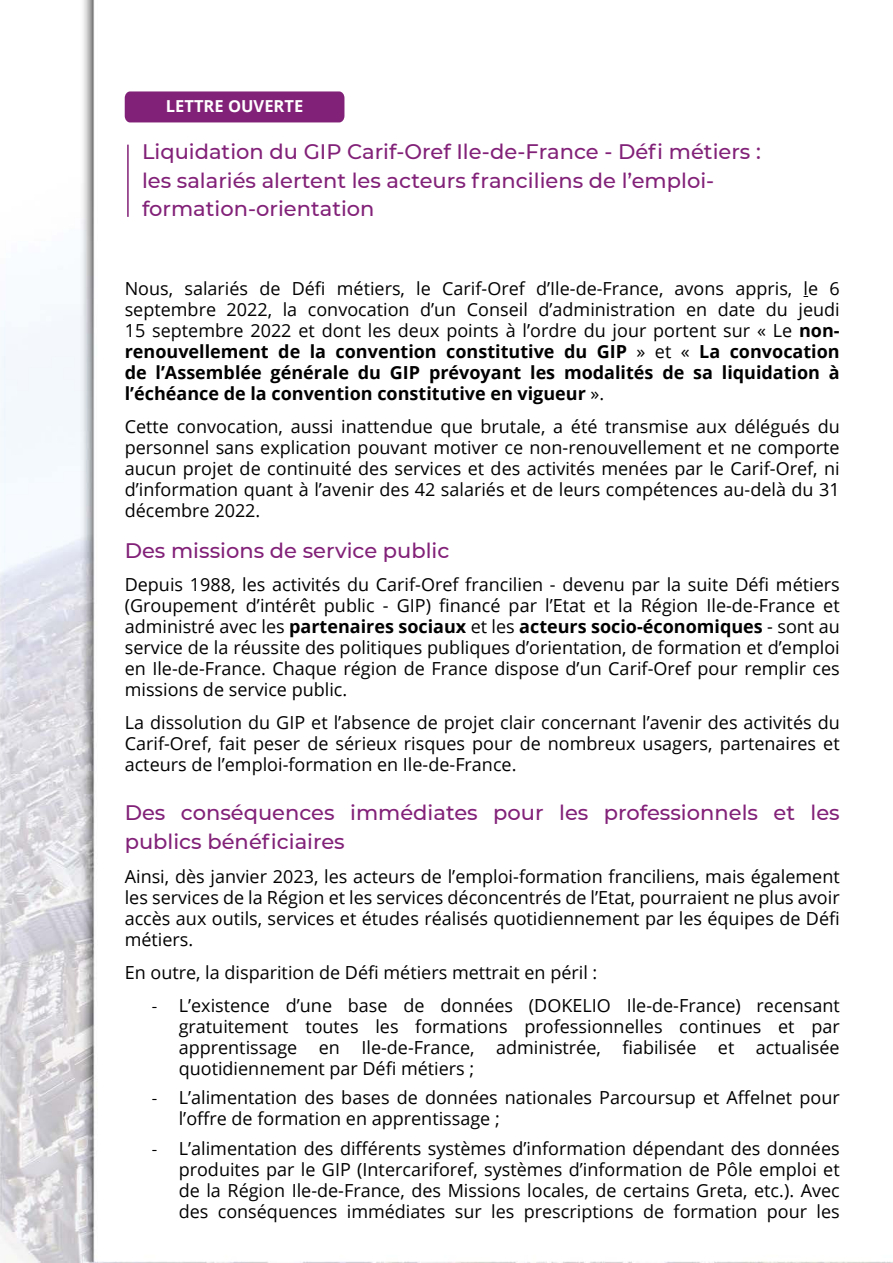
<style>
.page{position:relative;width:893px;height:1263px;background:#fff}
.page>*{position:absolute;margin:0;border:0;box-sizing:border-box;transform-origin:0 0}
.t1{font:500 21px/28.5px "Montserrat";color:#822178}
.t2{font:18px/21px "Open Sans";color:#000;text-align:justify}
.t3{font:700 16.5px "Open Sans";color:#fff}
.s1{font-weight:700}
.s2{font-family:"Calibri"}
</style>
<div class="page">
<img style="left:0;top:0;width:893px;height:1263px">
<div style="left:125px;top:91px;width:219px;height:31px;background:#822178"></div>
<hr style="left:127px;top:145px;width:2px;height:72px;background:#822178">
<p class="t3" style="left:166px;top:95px;width:139px">LETTRE OUVERTE</p>
<p class="t1" style="left:142px;top:137px;width:620px">Liquidation du GIP Carif-Oref Ile-de-France - Défi métiers : les salariés alertent les acteurs franciliens de l’emploi&shy;formation-orientation</p>
<p class="t2" style="left:125px;top:278px;width:716px">Nous, salariés de Défi métiers, le Carif-Oref d’Ile-de-France, avons appris, le 6 septembre 2022, la convocation d’un Conseil d’administration en date du jeudi 15 septembre 2022 et dont les deux points à l’ordre du jour portent sur « Le <span class="s1">non&shy;renouvellement de la convention constitutive du GIP</span> » et « <span class="s1">La convocation de l’Assemblée générale du GIP prévoyant les modalités de sa liquidation à l’échéance de la convention constitutive en vigueur</span> ».</p>
<p class="t2" style="left:125px;top:416px;width:716px">Cette convocation, aussi inattendue que brutale, a été transmise aux délégués du personnel sans explication pouvant motiver ce non-renouvellement et ne comporte aucun projet de continuité des services et des activités menées par le Carif-Oref, ni d’information quant à l’avenir des 42 salariés et de leurs compétences au-delà du 31 décembre 2022.</p>
<p class="t1" style="left:125px;top:535px;width:326px">Des missions de service public</p>
<p class="t2" style="left:125px;top:574px;width:716px">Depuis 1988, les activités du Carif-Oref francilien - devenu par la suite Défi métiers (Groupement d’intérêt public - GIP) financé par l’Etat et la Région Ile-de-France et administré avec les <span class="s1">partenaires sociaux</span> et les <span class="s1">acteurs socio-économiques</span> - sont au service de la réussite des politiques publiques d’orientation, de formation et d’emploi en Ile-de-France. Chaque région de France dispose d’un Carif-Oref pour remplir ces missions de service public.</p>
<p class="t2" style="left:125px;top:712px;width:716px">La dissolution du GIP et l’absence de projet clair concernant l’avenir des activités du Carif-Oref, fait peser de sérieux risques pour de nombreux usagers, partenaires et acteurs de l’emploi-formation en Ile-de-France.</p>
<p class="t1" style="left:125px;top:798px;width:716px">Des conséquences immédiates pour les professionnels et les publics bénéficiaires</p>
<p class="t2" style="left:125px;top:865px;width:716px">Ainsi, dès janvier 2023, les acteurs de l’emploi-formation franciliens, mais également les services de la Région et les services déconcentrés de l’Etat, pourraient ne plus avoir accès aux outils, services et études réalisés quotidiennement par les équipes de Défi métiers.</p>
<p class="t2" style="left:125px;top:961px;width:474px">En outre, la disparition de Défi métiers mettrait en péril :</p>
<p class="t2" style="left:179px;top:994px;width:662px;text-indent:-27px"><span class="s2">-</span> L’existence d’une base de données (DOKELIO Ile-de-France) recensant gratuitement toutes les formations professionnelles continues et par apprentissage en Ile-de-France, administrée, fiabilisée et actualisée quotidiennement par Défi métiers ;</p>
<p class="t2" style="left:179px;top:1087px;width:662px;text-indent:-27px"><span class="s2">-</span> L’alimentation des bases de données nationales Parcoursup et Affelnet pour l’offre de formation en apprentissage ;</p>
<p class="t2" style="left:179px;top:1137px;width:662px;text-indent:-27px"><span class="s2">-</span> L’alimentation des différents systèmes d’information dépendant des données produites par le GIP (Intercariforef, systèmes d’information de Pôle emploi et de la Région Ile-de-France, des Missions locales, de certains Greta, etc.). Avec des conséquences immédiates sur les prescriptions de formation pour les</p>
</div>
